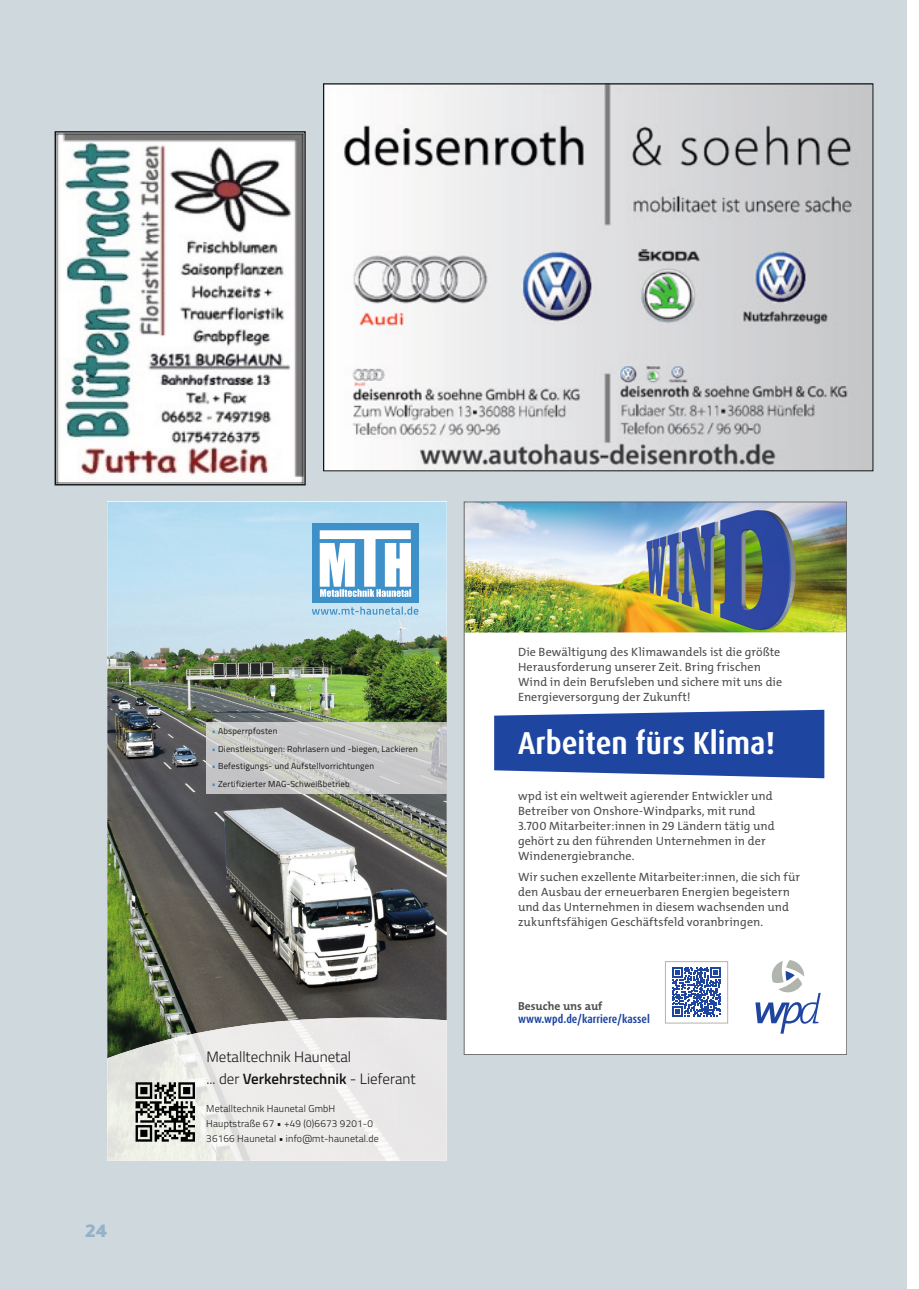
<style>
.page{position:relative;width:919px;height:1289px;background:#fff}
.page>*{position:absolute;margin:0;border:0;box-sizing:border-box;transform-origin:0 0}
.t1{font:700 condensed 31.65px "Dax OT";color:#fff;scale:1.05 1}
.t2{font:900 18px "Kyrial Display Pro";color:#95b1c7}
.t3{font:300 15px/22.5px "Titillium";color:#131413}
.t4{font:12px/15px "The Mix E4 s";letter-spacing:.005em;color:#4d4d4c}
.t5{font:700 condensed 11.55px "Dax OT";color:#1e45a0}
.t6{font:700 11.55px "The Mix";color:#4d4d4c}
.t7{font:300 9.9px/15px "Titillium";letter-spacing:.015em;color:#131413}
.t8{font:8.7px "Titillium";letter-spacing:.02em;color:#131413}
.s1{color:#3e90c9}
.s2{font-weight:600}
.s3{font-weight:400}
</style>
<div class="page">
<div style="left:0;top:0;width:906px;height:1288px;background:#cfd8dd"></div>
<div style="left:464px;top:501px;width:382px;height:553px;background:#fff"></div>
<img style="left:466px;top:503px;width:378px;height:129px">
<svg style="left:494px;top:709px;width:330px;height:69px"></svg>
<svg style="left:672px;top:967px;width:49px;height:49px"></svg>
<div style="left:665px;top:961px;width:63px;height:62px;border:1px solid #b0b5ae"></div>
<svg style="left:755px;top:960px;width:65px;height:73px"></svg>
<img style="left:107px;top:501px;width:339px;height:516px">
<img style="left:107px;top:1017px;width:339px;height:143px">
<svg style="left:312px;top:606px;width:106px;height:8px"></svg>
<div style="left:312px;top:523px;width:106px;height:79px;background:#3e90c9"></div>
<svg style="left:320px;top:530px;width:91px;height:67px"></svg>
<img style="left:206px;top:722px;width:240px;height:71px">
<svg style="left:135px;top:1082px;width:60px;height:59px"></svg>
<img style="left:57px;top:133px;width:247px;height:350px">
<div style="left:55px;top:131px;width:251px;height:354px;border:1px solid #131413"></div>
<img style="left:325px;top:85px;width:546px;height:384px">
<p class="t8" style="left:212px;top:725px;width:67px"><span class="s1">•</span> Absperrpfosten</p>
<p class="t8" style="left:212px;top:742px;width:208px"><span class="s1">•</span> Dienstleistungen: Rohrlasern und -biegen, Lackieren</p>
<p class="t8" style="left:212px;top:760px;width:164px"><span class="s1">•</span> Befestigungs- und Aufstellvorrichtungen</p>
<p class="t8" style="left:212px;top:777px;width:139px"><span class="s1">•</span> Zertifizierter MAG-Schweißbetrieb</p>
<h2 class="t2" style="left:85px;top:1216px;width:24px">24</h2>
<p class="t3" style="left:206px;top:1044px;width:211px">Metalltechnik Haunetal<br>... der <span class="s2">Verkehrstechnik</span> - Lieferant</p>
<p class="t7" style="left:206px;top:1100px;width:174px">Metalltechnik Haunetal GmbH<br>Hauptstraße 67 <span class="s3">•</span> +49 (0)6673 9201-0<br>36166 Haunetal <span class="s3">•</span> info@mt-haunetal.de</p>
<p class="t4" style="left:518px;top:644px;width:265px">Die Bewältigung des Klimawandels ist die größte Herausforderung unserer Zeit. Bring frischen Wind in dein Berufsleben und sichere mit uns die Energieversorgung der Zukunft!</p>
<h1 class="t1" style="left:518px;top:723px;width:246px">Arbeiten fürs Klima!</h1>
<p class="t4" style="left:518px;top:788px;width:258px">wpd ist ein weltweit agierender Entwickler und Betreiber von Onshore-Windparks, mit rund 3.700 Mitarbeiter:innen in 29 Ländern tätig und gehört zu den führenden Unternehmen in der Windenergiebranche.</p>
<p class="t4" style="left:518px;top:869px;width:284px">Wir suchen exzellente Mitarbeiter:innen, die sich für den Ausbau der erneuerbaren Energien begeistern und das Unternehmen in diesem wachsenden und zukunftsfähigen Geschäftsfeld voranbringen.</p>
<p class="t6" style="left:518px;top:996px;width:86px">Besuche uns auf</p>
<p class="t5" style="left:518px;top:1011px;width:133px">www.wpd.de/karriere/kassel</p>
</div>
